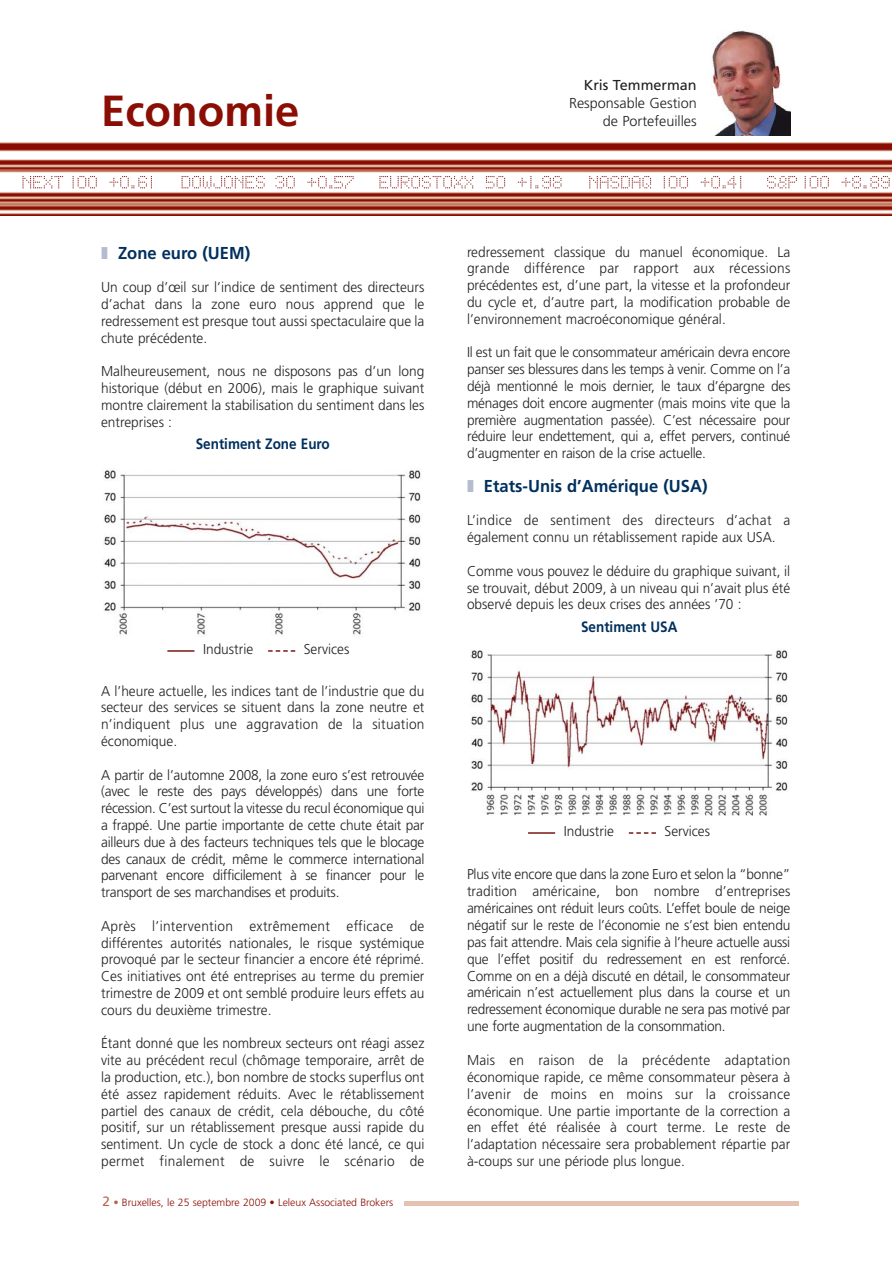
<style>
.page{position:relative;width:893px;height:1263px;background:#fff}
.page>*{position:absolute;margin:0;border:0;box-sizing:border-box;transform-origin:0 0}
.t1{font:700 43.5px "Frutiger";color:#8b0e04}
.t2{font:700 17.25px "Frutiger";color:#00305e;scale:.96 1}
.t3{font:700 15px "Frutiger";color:#00305e;scale:.9 1}
.t4{font:300 14.4px/18px "Frutiger";color:#231f20;text-align:right}
.t5{font:14.4px "Frutiger";color:#231f20}
.t6{font:300 14.25px/16.8px "Frutiger";color:#231f20;text-align:justify;scale:.96 1}
.t7{font:300 10.5px "Frutiger";color:#8b0e04}
.s1{color:#b5bcd0}
.s2{font-weight:400;font-size:13.5px;color:#b6644b}
.s3{color:#b6644b}
</style>
<div class="page">
<hr style="left:101px;top:1201px;width:697px;height:4px;background:#e4c1b1">
<div style="left:101px;top:1194px;width:302px;height:24px;background:#fff"></div>
<img style="left:0;top:143px;width:891px;height:72px">
<svg style="left:22px;top:176px;width:41px;height:12px"></svg>
<svg style="left:72px;top:176px;width:25px;height:12px"></svg>
<svg style="left:109px;top:176px;width:43px;height:12px"></svg>
<svg style="left:181px;top:176px;width:84px;height:12px"></svg>
<svg style="left:275px;top:176px;width:20px;height:12px"></svg>
<svg style="left:307px;top:176px;width:46px;height:12px"></svg>
<svg style="left:379px;top:176px;width:94px;height:12px"></svg>
<svg style="left:486px;top:176px;width:19px;height:12px"></svg>
<svg style="left:517px;top:176px;width:44px;height:12px"></svg>
<svg style="left:589px;top:176px;width:62px;height:12px"></svg>
<svg style="left:663px;top:176px;width:25px;height:12px"></svg>
<svg style="left:700px;top:176px;width:41px;height:12px"></svg>
<svg style="left:767px;top:176px;width:30px;height:12px"></svg>
<svg style="left:804px;top:176px;width:25px;height:12px"></svg>
<svg style="left:841px;top:176px;width:48px;height:12px"></svg>
<img style="left:711px;top:30px;width:79px;height:105px">
<img style="left:104px;top:470px;width:317px;height:165px">
<img style="left:470px;top:649px;width:318px;height:167px">
<hr style="left:528px;top:832px;width:27px;height:2px;background:#771915">
<svg style="left:629px;top:832px;width:27px;height:2px"></svg>
<hr style="left:167px;top:650px;width:27px;height:2px;background:#771915">
<svg style="left:268px;top:650px;width:27px;height:2px"></svg>
<h1 class="t1" style="left:101px;top:93px;width:200px">Economie</h1>
<p class="t5" style="left:583px;top:79px;width:114px">Kris Temmerman</p>
<p class="t4" style="left:569px;top:95px;width:129px">Responsable Gestion de Portefeuilles</p>
<p class="t2" style="left:101px;top:246px;width:157px"><span class="s1">❚</span> Zone euro (UEM)</p>
<p class="t6" style="left:101px;top:280px;width:338px">Un coup d’œil sur l’indice de sentiment des directeurs d’achat dans la zone euro nous apprend que le redressement est presque tout aussi spectaculaire que la chute précédente.</p>
<p class="t6" style="left:101px;top:364px;width:338px">Malheureusement, nous ne disposons pas d’un long historique (début en 2006), mais le graphique suivant montre clairement la stabilisation du sentiment dans les entreprises :</p>
<p class="t3" style="left:196px;top:438px;width:150px">Sentiment Zone Euro</p>
<p class="t6" style="left:203px;top:642px;width:54px">Industrie</p>
<p class="t6" style="left:304px;top:642px;width:49px">Services</p>
<p class="t6" style="left:101px;top:683px;width:338px">A l’heure actuelle, les indices tant de l’industrie que du secteur des services se situent dans la zone neutre et n’indiquent plus une aggravation de la situation économique.</p>
<p class="t6" style="left:101px;top:767px;width:338px">A partir de l’automne 2008, la zone euro s’est retrouvée (avec le reste des pays développés) dans une forte récession. C’est surtout la vitesse du recul économique qui a frappé. Une partie importante de cette chute était par ailleurs due à des facteurs techniques tels que le blocage des canaux de crédit, même le commerce international parvenant encore difficilement à se financer pour le transport de ses marchandises et produits.</p>
<p class="t6" style="left:101px;top:919px;width:338px">Après l’intervention extrêmement efficace de différentes autorités nationales, le risque systémique provoqué par le secteur financier a encore été réprimé.<br>Ces initiatives ont été entreprises au terme du premier trimestre de 2009 et ont semblé produire leurs effets au cours du deuxième trimestre.</p>
<p class="t6" style="left:101px;top:1036px;width:338px">Étant donné que les nombreux secteurs ont réagi assez vite au précédent recul (chômage temporaire, arrêt de la production, etc.), bon nombre de stocks superflus ont été assez rapidement réduits. Avec le rétablissement partiel des canaux de crédit, cela débouche, du côté positif, sur un rétablissement presque aussi rapide du sentiment. Un cycle de stock a donc été lancé, ce qui permet finalement de suivre le scénario de</p>
<p class="t7" style="left:103px;top:1198px;width:292px"><span class="s2">2</span> <span class="s3">•</span> Bruxelles, le 25 septembre 2009 • Leleux Associated Brokers</p>
<p class="t6" style="left:467px;top:244px;width:338px">redressement classique du manuel économique. La grande différence par rapport aux récessions précédentes est, d’une part, la vitesse et la profondeur du cycle et, d’autre part, la modification probable de l’environnement macroéconomique général.</p>
<p class="t6" style="left:467px;top:345px;width:338px">Il est un fait que le consommateur américain devra encore panser ses blessures dans les temps à venir. Comme on l’a déjà mentionné le mois dernier, le taux d’épargne des ménages doit encore augmenter (mais moins vite que la première augmentation passée). C’est nécessaire pour réduire leur endettement, qui a, effet pervers, continué d’augmenter en raison de la crise actuelle.</p>
<p class="t2" style="left:467px;top:479px;width:252px"><span class="s1">❚</span> Etats-Unis d’Amérique (USA)</p>
<p class="t6" style="left:467px;top:513px;width:338px">L’indice de sentiment des directeurs d’achat a également connu un rétablissement rapide aux USA.</p>
<p class="t6" style="left:467px;top:564px;width:338px">Comme vous pouvez le déduire du graphique suivant, il se trouvait, début 2009, à un niveau qui n’avait plus été observé depuis les deux crises des années ’70 :</p>
<p class="t3" style="left:581px;top:621px;width:109px">Sentiment USA</p>
<p class="t6" style="left:563px;top:824px;width:54px">Industrie</p>
<p class="t6" style="left:664px;top:824px;width:49px">Services</p>
<p class="t6" style="left:467px;top:867px;width:338px">Plus vite encore que dans la zone Euro et selon la “bonne” tradition américaine, bon nombre d’entreprises américaines ont réduit leurs coûts. L’effet boule de neige négatif sur le reste de l’économie ne s’est bien entendu pas fait attendre. Mais cela signifie à l’heure actuelle aussi que l’effet positif du redressement en est renforcé.<br>Comme on en a déjà discuté en détail, le consommateur américain n’est actuellement plus dans la course et un redressement économique durable ne sera pas motivé par une forte augmentation de la consommation.</p>
<p class="t6" style="left:467px;top:1053px;width:338px">Mais en raison de la précédente adaptation économique rapide, ce même consommateur pèsera à l’avenir de moins en moins sur la croissance économique. Une partie importante de la correction a en effet été réalisée à court terme. Le reste de l’adaptation nécessaire sera probablement répartie par à-coups sur une période plus longue.</p>
</div>
